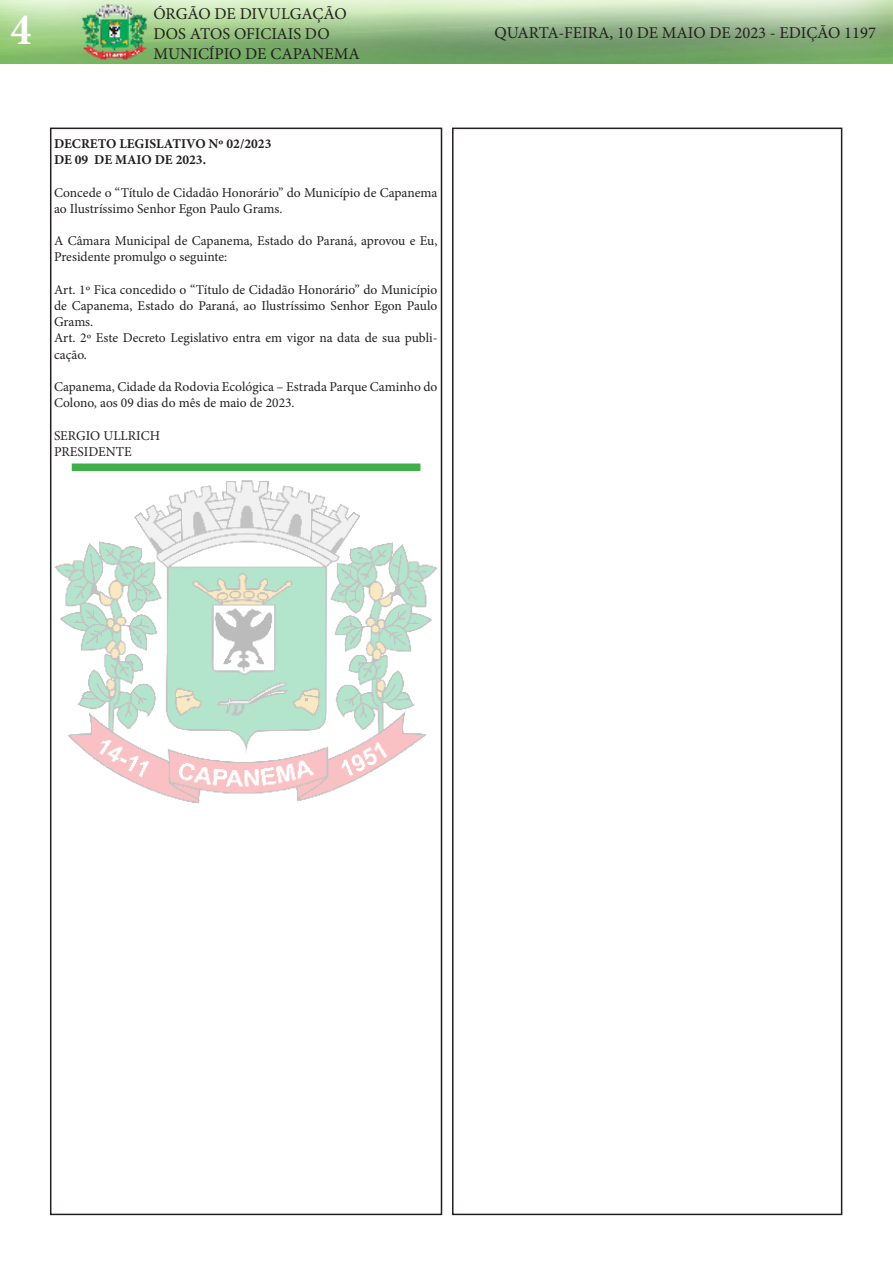
<style>
.page{position:relative;width:893px;height:1263px;background:#fff}
.page>*{position:absolute;margin:0;border:0;box-sizing:border-box;transform-origin:0 0}
.t1{font:700 condensed 45px "Minion Pro";color:#fff}
.t2{font:16.5px/19.8px "Minion Pro";color:#231f20}
.t3{font:13.5px/16.2px "Minion Pro";color:#231f20}
.t4{font:700 13.5px "Minion Pro";color:#231f20}
</style>
<div class="page">
<div style="left:50px;top:128px;width:392px;height:1087px;border:2px solid #231f20"></div>
<img style="left:0;top:0;width:893px;height:64px">
<div style="left:452px;top:128px;width:390px;height:1087px;border:2px solid #231f20"></div>
<div style="left:72px;top:463px;width:348px;height:8px;background:#40ae49"></div>
<img style="left:54px;top:480px;width:384px;height:322px">
<h1 class="t1" style="left:11px;top:-1px;width:22px">4</h1>
<p class="t2" style="left:153px;top:4px;width:208px">ÓRGÃO DE DIVULGAÇÃO<br>DOS ATOS OFICIAIS DO<br>MUNICÍPIO DE CAPANEMA</p>
<p class="t4" style="left:54px;top:134px;width:219px">DECRETO LEGISLATIVO Nº 02/2023</p>
<p class="t4" style="left:54px;top:150px;width:154px">DE 09 DE MAIO DE 2023.</p>
<p class="t3" style="left:54px;top:184px;width:385px">Concede o “Título de Cidadão Honorário” do Município de Capanema ao Ilustríssimo Senhor Egon Paulo Grams.</p>
<p class="t3" style="left:54px;top:233px;width:385px">A Câmara Municipal de Capanema, Estado do Paraná, aprovou e Eu,<br>Presidente promulgo o seguinte:</p>
<p class="t3" style="left:54px;top:281px;width:385px;text-align:justify">Art. 1º Fica concedido o “Título de Cidadão Honorário” do Município de Capanema, Estado do Paraná, ao Ilustríssimo Senhor Egon Paulo Grams.</p>
<p class="t3" style="left:54px;top:330px;width:385px">Art. 2º Este Decreto Legislativo entra em vigor na data de sua publi&shy;cação.</p>
<p class="t3" style="left:54px;top:379px;width:385px">Capanema, Cidade da Rodovia Ecológica – Estrada Parque Caminho do<br>Colono, aos 09 dias do mês de maio de 2023.</p>
<p class="t3" style="left:54px;top:427px;width:108px">SERGIO ULLRICH</p>
<p class="t3" style="left:54px;top:443px;width:79px">PRESIDENTE</p>
<p class="t2" style="left:495px;top:23px;width:383px">QUARTA-FEIRA, 10 DE MAIO DE 2023 - EDIÇÃO 1197</p>
</div>
